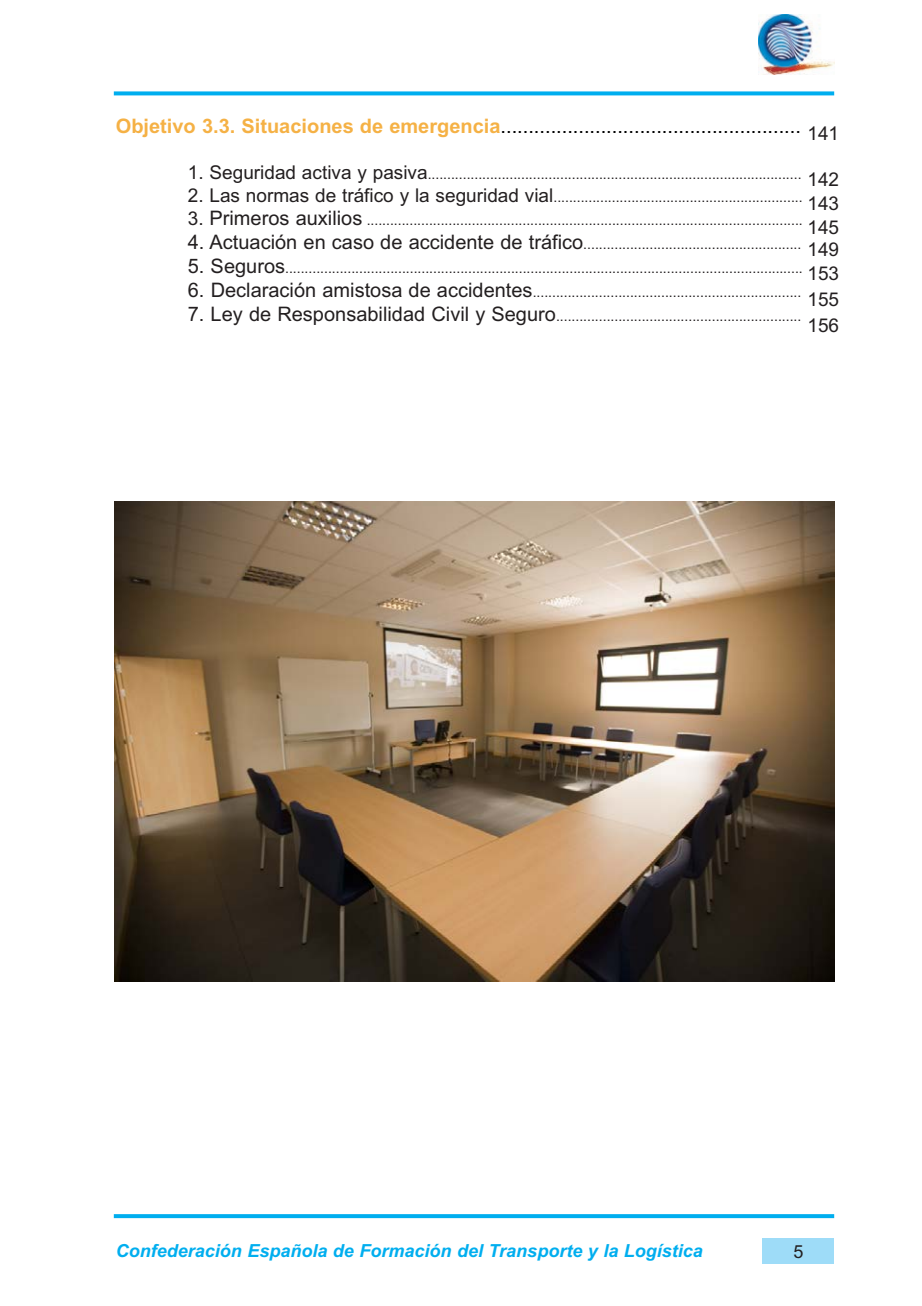
<style>
.page{position:relative;width:922px;height:1306px;background:#fff}
.page>*{position:absolute;margin:0;border:0;box-sizing:border-box;transform-origin:0 0}
.t1{font:20px "Arial";color:#000}
.t2{font:19px "Arial";color:#231f20}
.t3{font:italic 700 18px "Arial";color:#00aeef}
.t4{font:18px "Arial";color:#231f20}
.t5{font:14px "Arial";color:#231f20}
.s1{font-weight:700;color:#f5b145}
.s2{font-size:19px}
.s3{font-size:20px}
</style>
<div class="page">
<img style="left:758px;top:15px;width:76px;height:59px">
<svg style="left:114px;top:91px;width:720px;height:4px;background:#1bb6f0"></svg>
<svg style="left:114px;top:1214px;width:720px;height:4px;background:#08b0ef"></svg>
<div style="left:762px;top:1239px;width:72px;height:25px;background:#9edcf8"></div>
<img style="left:114px;top:501px;width:720px;height:480px">
<p class="t1" style="left:116px;top:118px;width:686px"><span class="s1">Objetivo 3.3. Situaciones de emergencia</span>......................................................</p>
<p class="t5" style="left:188px;top:169px;width:615px"><span class="s2">1. Seguridad activa y pasiva</span>................................................................................................</p>
<p class="t5" style="left:188px;top:192px;width:616px"><span class="s2">2. Las normas de tráfico y la seguridad vial</span>................................................................</p>
<p class="t5" style="left:188px;top:215px;width:616px"><span class="s2">3.</span> <span class="s3">Primeros auxilios</span> ................................................................................................................</p>
<p class="t5" style="left:188px;top:239px;width:615px"><span class="s3">4. Actuación en caso de accidente de tráfico</span>........................................................</p>
<p class="t5" style="left:188px;top:263px;width:616px"><span class="s3">5. Seguros</span>.....................................................................................................................................</p>
<p class="t5" style="left:188px;top:287px;width:615px"><span class="s3">6. Declaración amistosa de accidentes</span>.....................................................................</p>
<p class="t5" style="left:188px;top:311px;width:615px"><span class="s3">7. Ley de Responsabilidad Civil y Seguro</span>...............................................................</p>
<p class="t2" style="left:807px;top:127px;width:33px">141</p>
<p class="t2" style="left:807px;top:173px;width:33px">142</p>
<p class="t2" style="left:807px;top:197px;width:33px">143</p>
<p class="t2" style="left:807px;top:221px;width:33px">145</p>
<p class="t2" style="left:807px;top:243px;width:33px">149</p>
<p class="t2" style="left:807px;top:267px;width:33px">153</p>
<p class="t2" style="left:807px;top:293px;width:33px">155</p>
<p class="t2" style="left:807px;top:319px;width:33px">156</p>
<p class="t3" style="left:116px;top:1244px;width:588px">Confederación Española de Formación del Transporte y la Logística</p>
<p class="t4" style="left:793px;top:1245px;width:12px">5</p>
</div>
